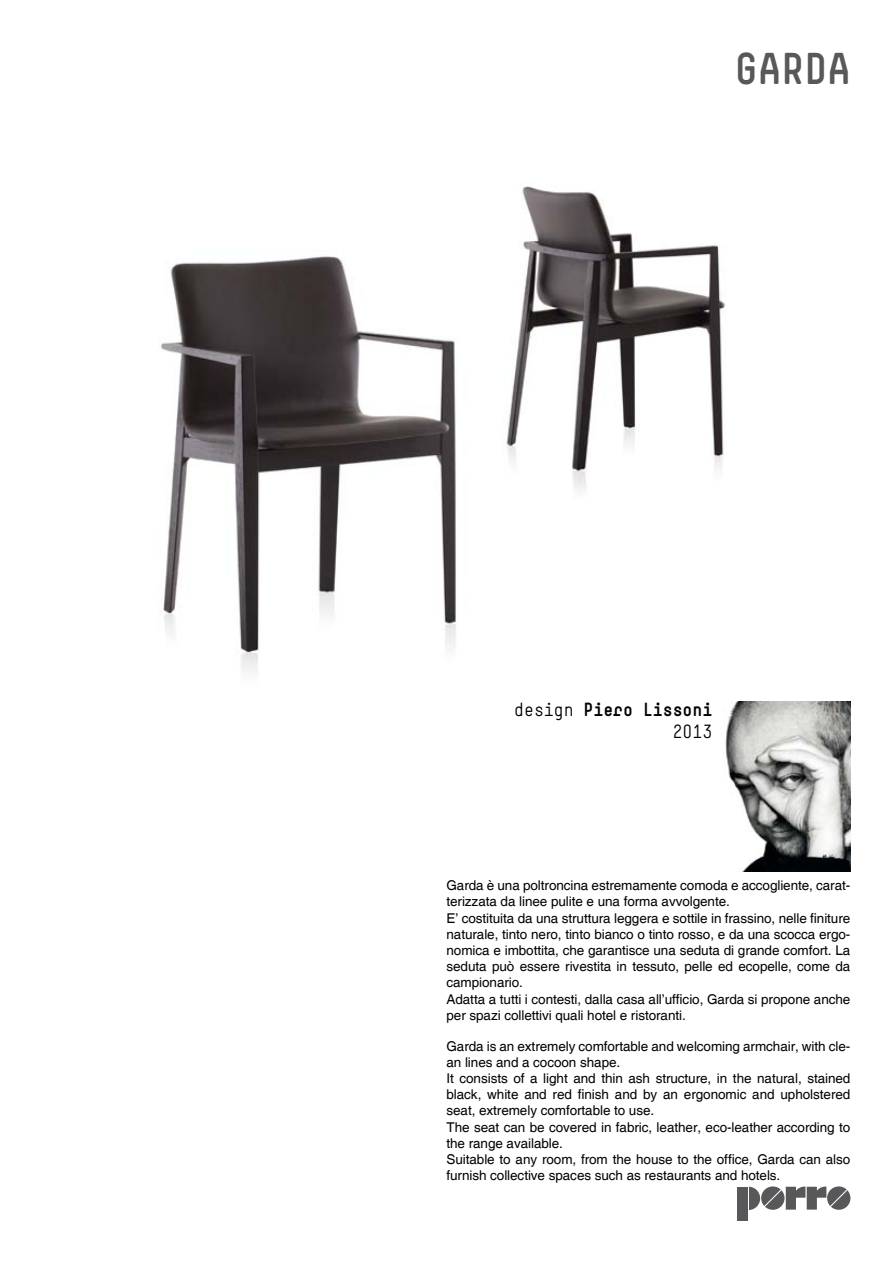
<style>
.page{position:relative;width:893px;height:1263px;background:#fff}
.page>*{position:absolute;margin:0;border:0;box-sizing:border-box;transform-origin:0 0}
.t1{font:700 42px "Simple";color:#58585a}
.t2{font:700 18px/21.6px "Simple";color:#000;text-align:right}
.t3{font:13.5px/16.2px "Helvetica";letter-spacing:-.005em;color:#000}
.s1{font-weight:400}
</style>
<div class="page">
<img style="left:161px;top:186px;width:565px;height:487px">
<div style="left:738px;top:1186px;width:10px;height:34px;background:#58585a"></div>
<svg style="left:749px;top:1186px;width:101px;height:24px"></svg>
<img style="left:725px;top:702px;width:125px;height:169px">
<h1 class="t1" style="left:735px;top:43px;width:117px">GARDA</h1>
<h2 class="t2" style="left:514px;top:699px;width:200px"><span class="s1">design</span> Piero Lissoni<br><span class="s1">2013</span></h2>
<p class="t3" style="left:446px;top:878px;width:405px">Garda è una poltroncina estremamente comoda e accogliente, carat&shy;terizzata da linee pulite e una forma avvolgente.<br>E’ costituita da una struttura leggera e sottile in frassino, nelle finiture naturale, tinto nero, tinto bianco o tinto rosso, e da una scocca ergo&shy;nomica e imbottita, che garantisce una seduta di grande comfort. La seduta può essere rivestita in tessuto, pelle ed ecopelle, come da campionario.<br>Adatta a tutti i contesti, dalla casa all’ufficio, Garda si propone anche per spazi collettivi quali hotel e ristoranti.</p>
<p class="t3" style="left:446px;top:1038px;width:405px">Garda is an extremely comfortable and welcoming armchair, with cle&shy;an lines and a cocoon shape.<br>It consists of a light and thin ash structure, in the natural, stained black, white and red finish and by an ergonomic and upholstered seat, extremely comfortable to use.<br>The seat can be covered in fabric, leather, eco-leather according to the range available.<br>Suitable to any room, from the house to the office, Garda can also furnish collective spaces such as restaurants and hotels.</p>
</div>
